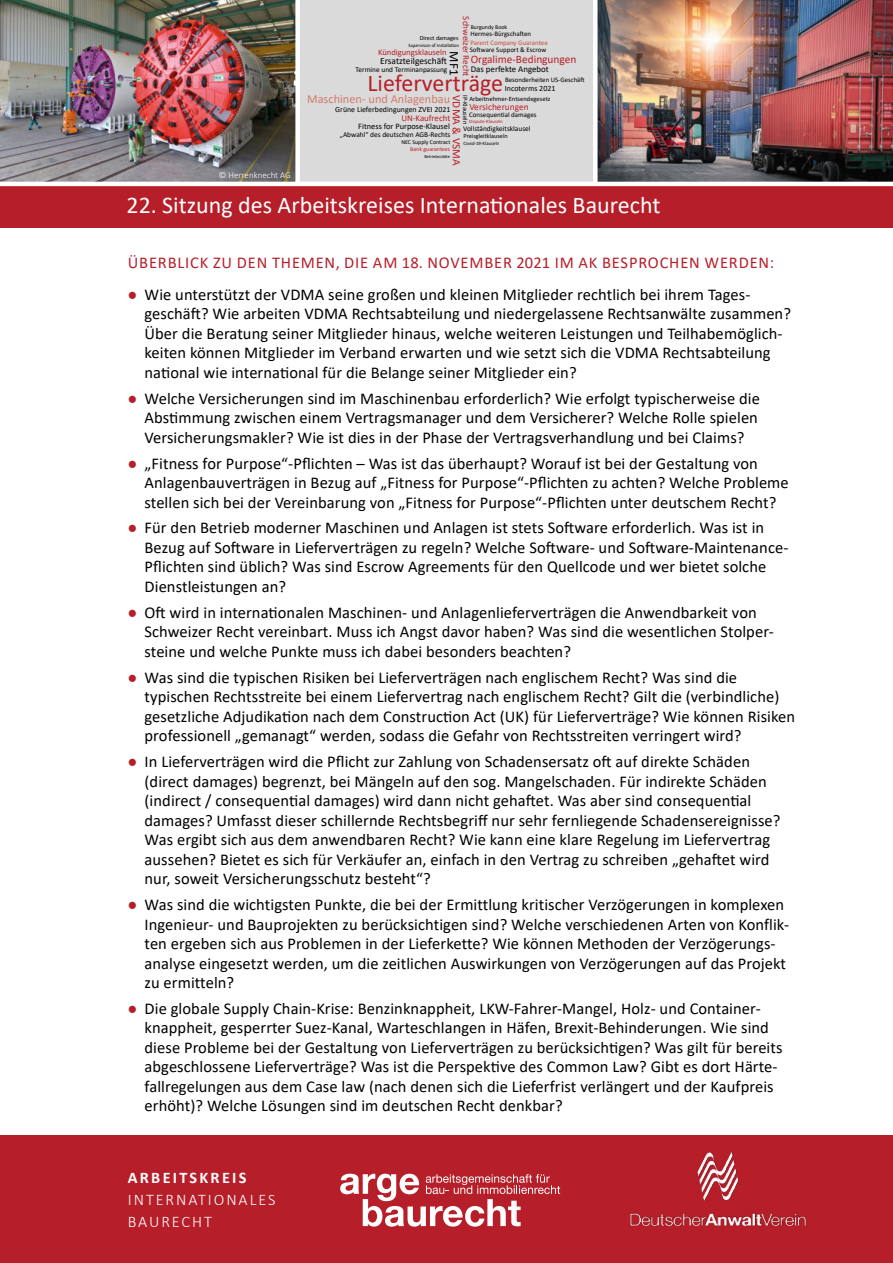
<style>
.page{position:relative;width:893px;height:1263px;background:#fff}
.page>*{position:absolute;margin:0;border:0;box-sizing:border-box;transform-origin:0 0}
.t1{font:24px "Calibri";color:#fff}
.t2{font:24px "Calibri";color:#b61f29}
.t3{font:16.5px/19.5px "Calibri";letter-spacing:.005em;color:#000}
.t4{font:16.5px "Calibri";letter-spacing:.05em;color:#b61f29}
.t5{font:300 16.2px/21.6px "Calibri";letter-spacing:.12em;color:#fff}
.t6{font:700 16.2px "Calibri";letter-spacing:.14em;color:#fff}
.t7{font:13.05px "Calibri";color:#000}
.t8{font:12.3px "Calibri";color:#d27c6d}
.t9{font:11.4px "Calibri";color:#b61f29}
.t10{font:9.45px "Calibri";color:#000}
.t11{font:9.45px "Calibri";color:#b61f29}
.t12{font:9.15px "Calibri";color:#b61f29}
.t13{font:300 9px "Calibri";color:#fff}
.t14{font:8.85px "Calibri";color:#000}
.t15{font:8.85px "Calibri";color:#b61f29}
.t16{font:8.55px "Calibri";color:#b61f29}
.t17{font:8.4px "Calibri";color:#000}
.t18{font:7.95px "Calibri";color:#000}
.t19{font:7.35px "Calibri";color:#000}
.t20{font:7.05px "Calibri";color:#000}
.t21{font:6.9px "Calibri";color:#000}
.t22{font:6.9px "Calibri";color:#c44e45}
.t23{font:6.6px "Calibri";color:#000}
.t24{font:6.3px "Calibri";color:#000}
.t25{font:6.15px "Calibri";color:#000}
.t26{font:5.85px "Calibri";color:#000}
.t27{font:5.85px "Calibri";color:#b61f29}
.t28{font:4.95px "Calibri";color:#000}
.t29{font:4.95px "Calibri";color:#b61f29}
.t30{font:4.5px "Calibri";color:#000}
.s1{color:#b61f29}
</style>
<div class="page">
<img style="left:0;top:0;width:295px;height:182px">
<div style="left:0;top:1135px;width:893px;height:128px;background:#b61f29"></div>
<div style="left:0;top:185px;width:893px;height:43px;background:#b61f29"></div>
<img style="left:598px;top:0;width:295px;height:182px">
<div style="left:298px;top:0;width:297px;height:183px;background:#dadada"></div>
<div style="left:295px;top:0;width:5px;height:183px;background:#fff"></div>
<div style="left:593px;top:0;width:5px;height:183px;background:#fff"></div>
<hr style="left:0;top:182px;width:893px;height:4px;background:#fff">
<img style="left:630px;top:1151px;width:177px;height:76px">
<svg style="left:340px;top:1174px;width:220px;height:52px"></svg>
<p class="t13" style="left:219px;top:169px;width:73px">© Herrenknecht AG</p>
<p class="t12" style="left:472px;top:16px;width:62px;rotate:90deg">Schweizer Recht</p>
<p class="t26" style="left:471px;top:23px;width:38px">Burgundy Book</p>
<p class="t21" style="left:470px;top:29px;width:62px">Hermes-Bürgschaten</p>
<p class="t25" style="left:420px;top:34px;width:40px">Direct damages</p>
<p class="t22" style="left:470px;top:38px;width:79px">Parent Company Guarantee</p>
<p class="t28" style="left:408px;top:42px;width:52px">Supervison of Installaion</p>
<p class="t21" style="left:470px;top:45px;width:78px">Sotware Support &amp; Escrow</p>
<p class="t16" style="left:378px;top:47px;width:70px">Kündigungsklauseln</p>
<p class="t7" style="left:463px;top:51px;width:25px;rotate:90deg">MF1</p>
<p class="t9" style="left:471px;top:51px;width:107px">Orgalime-Bedingungen</p>
<p class="t10" style="left:380px;top:55px;width:68px">Ersatzteilgeschät</p>
<p class="t14" style="left:471px;top:63px;width:80px">Das perfekte Angebot</p>
<p class="t19" style="left:355px;top:65px;width:93px">Termine und Terminanpassung</p>
<h1 class="t2" style="left:367px;top:67px;width:137px">Lieferverträge</h1>
<p class="t8" style="left:307px;top:90px;width:145px">Maschinen- und Anlagenbau</p>
<p class="t9" style="left:463px;top:95px;width:72px;rotate:90deg">VDMA &amp; VSMA</p>
<p class="t21" style="left:505px;top:74px;width:81px">Besonderheiten US-Geschät</p>
<p class="t18" style="left:505px;top:83px;width:52px">Incoterms 2021</p>
<p class="t23" style="left:470px;top:95px;width:31px;rotate:90deg">IP-Klauseln</p>
<p class="t23" style="left:469px;top:94px;width:83px">Arbeitnehmer-Entsendegesetz</p>
<p class="t18" style="left:335px;top:104px;width:117px">Grüne Lieferbedingungen ZVEI 2021</p>
<p class="t11" style="left:469px;top:100px;width:61px">Versicherungen</p>
<p class="t20" style="left:469px;top:110px;width:69px">Consequenial damages</p>
<p class="t15" style="left:401px;top:112px;width:50px">UN-Kaufrecht</p>
<p class="t29" style="left:469px;top:118px;width:35px">Dispute-Klauseln</p>
<p class="t17" style="left:358px;top:121px;width:93px">Fitness for Purpose-Klausel</p>
<p class="t19" style="left:463px;top:124px;width:69px">Vollständigkeitsklausel</p>
<p class="t19" style="left:340px;top:129px;width:112px">„Abwahl“ des deutschen AGB-Rechts</p>
<p class="t24" style="left:463px;top:132px;width:46px">Preisgleitklauseln</p>
<p class="t26" style="left:401px;top:138px;width:51px">NEC Supply Contract</p>
<p class="t28" style="left:463px;top:140px;width:37px">Covid-19-Klauseln</p>
<p class="t27" style="left:410px;top:145px;width:41px">Bank guarantees</p>
<p class="t30" style="left:424px;top:153px;width:27px">Betriebsstäte</p>
<h1 class="t1" style="left:126px;top:189px;width:535px">22. Sitzung des Arbeitskreises Internaionales Baurecht</h1>
<p class="t4" style="left:128px;top:251px;width:648px">ÜBERBLICK ZU DEN THEMEN, DIE AM 18. NOVEMBER 2021 IM AK BESPROCHEN WERDEN:</p>
<p class="t3" style="left:145px;top:284px;width:648px;text-indent:-17px"><span class="s1">●</span> Wie unterstützt der VDMA seine großen und kleinen Mitglieder rechtlich bei ihrem Tages&shy;geschät? Wie arbeiten VDMA Rechtsabteilung und niedergelassene Rechtsanwälte zusammen?<br>Über die Beratung seiner Mitglieder hinaus, welche weiteren Leistungen und Teilhabe möglich&shy;keiten können Mitglieder im Verband erwarten und wie setzt sich die VDMA Rechtsabteilung naional wie internaional für die Belange seiner Mitglieder ein?</p>
<p class="t3" style="left:145px;top:388px;width:617px;text-indent:-17px"><span class="s1">●</span> Welche Versicherungen sind im Maschinenbau erforderlich? Wie erfolgt typischerweise die<br>Absimmung zwischen einem Vertragsmanager und dem Versicherer? Welche Rolle spielen<br>Versicherungsmakler? Wie ist dies in der Phase der Vertragsverhandlung und bei Claims?</p>
<p class="t3" style="left:145px;top:453px;width:646px;text-indent:-17px"><span class="s1">●</span> „Fitness for Purpose“-Plichten – Was ist das überhaupt? Worauf ist bei der Gestaltung von<br>Anlagenbauverträgen in Bezug auf „Fitness for Purpose“-Plichten zu achten? Welche Probleme stellen sich bei der Vereinbarung von „Fitness for Purpose“-Plichten unter deutschem Recht?</p>
<p class="t3" style="left:145px;top:518px;width:645px;text-indent:-17px"><span class="s1">●</span> Für den Betrieb moderner Maschinen und Anlagen ist stets Sotware erforderlich. Was ist in Bezug auf Sotware in Lieferverträgen zu regeln? Welche Sotware- und Sotware- Maintenance-Plichten sind üblich? Was sind Escrow Agreements für den Quellcode und wer bietet solche Dienstleistungen an?</p>
<p class="t3" style="left:145px;top:602px;width:631px;text-indent:-17px"><span class="s1">●</span> Ot wird in internaionalen Maschinen- und Anlagenlieferverträgen die Anwendbarkeit von<br>Schweizer Recht vereinbart. Muss ich Angst davor haben? Was sind die wesentlichen Stolper&shy;steine und welche Punkte muss ich dabei besonders beachten?</p>
<p class="t3" style="left:145px;top:667px;width:652px;text-indent:-17px"><span class="s1">●</span> Was sind die typischen Risiken bei Lieferverträgen nach englischem Recht? Was sind die typischen Rechtsstreite bei einem Liefervertrag nach englischem Recht? Gilt die (verbindliche) gesetzliche Adjudikaion nach dem Construcion Act (UK) für Lieferverträge? Wie können Risiken professionell „gemanagt“ werden, sodass die Gefahr von Rechtsstreiten verringert wird?</p>
<p class="t3" style="left:145px;top:751px;width:637px;text-indent:-17px"><span class="s1">●</span> In Lieferverträgen wird die Plicht zur Zahlung von Schadensersatz ot auf direkte Schäden<br>( direct damages) begrenzt, bei Mängeln auf den sog. Mangelschaden. Für indirekte Schäden (indirect / consequenial damages) wird dann nicht gehatet. Was aber sind consequenial damages? Umfasst dieser schillernde Rechtsbegrif nur sehr fernliegende Schadensereignisse?<br>Was ergibt sich aus dem anwendbaren Recht? Wie kann eine klare Regelung im Liefervertrag aussehen? Bietet es sich für Verkäufer an, einfach in den Vertrag zu schreiben „gehatet wird nur, soweit Versicherungsschutz besteht“?</p>
<p class="t3" style="left:145px;top:894px;width:646px;text-indent:-17px"><span class="s1">●</span> Was sind die wichtigsten Punkte, die bei der Ermittlung kritischer Verzögerungen in komplexen Ingenieur- und Bauprojekten zu berücksichtigen sind? Welche verschiedenen Arten von Konflik&shy;ten ergeben sich aus Problemen in der Lieferkette? Wie können Methoden der Verzögerungs&shy;analyse eingesetzt werden, um die zeitlichen Auswirkungen von Verzögerungen auf das Projekt zu ermitteln?</p>
<p class="t3" style="left:145px;top:998px;width:639px;text-indent:-17px"><span class="s1">●</span> Die globale Supply Chain-Krise: Benzinknappheit, LKW-Fahrer-Mangel, Holz- und Container&shy;knappheit, gesperrter Suez-Kanal, Warteschlangen in Häfen, Brexit-Behinderungen. Wie sind diese Probleme bei der Gestaltung von Lieferverträgen zu berücksichigen? Was gilt für bereits abgeschlossene Lieferverträge? Was ist die Perspekive des Common Law? Gibt es dort Härte&shy;fallregelungen aus dem Case law (nach denen sich die Lieferfrist verlängert und der Kaufpreis erhöht)? Welche Lösungen sind im deutschen Recht denkbar?</p>
<p class="t6" style="left:128px;top:1166px;width:120px">ARBEITSKREIS</p>
<p class="t5" style="left:128px;top:1189px;width:149px">INTERNATIONALES<br>BAURECHT</p>
</div>
